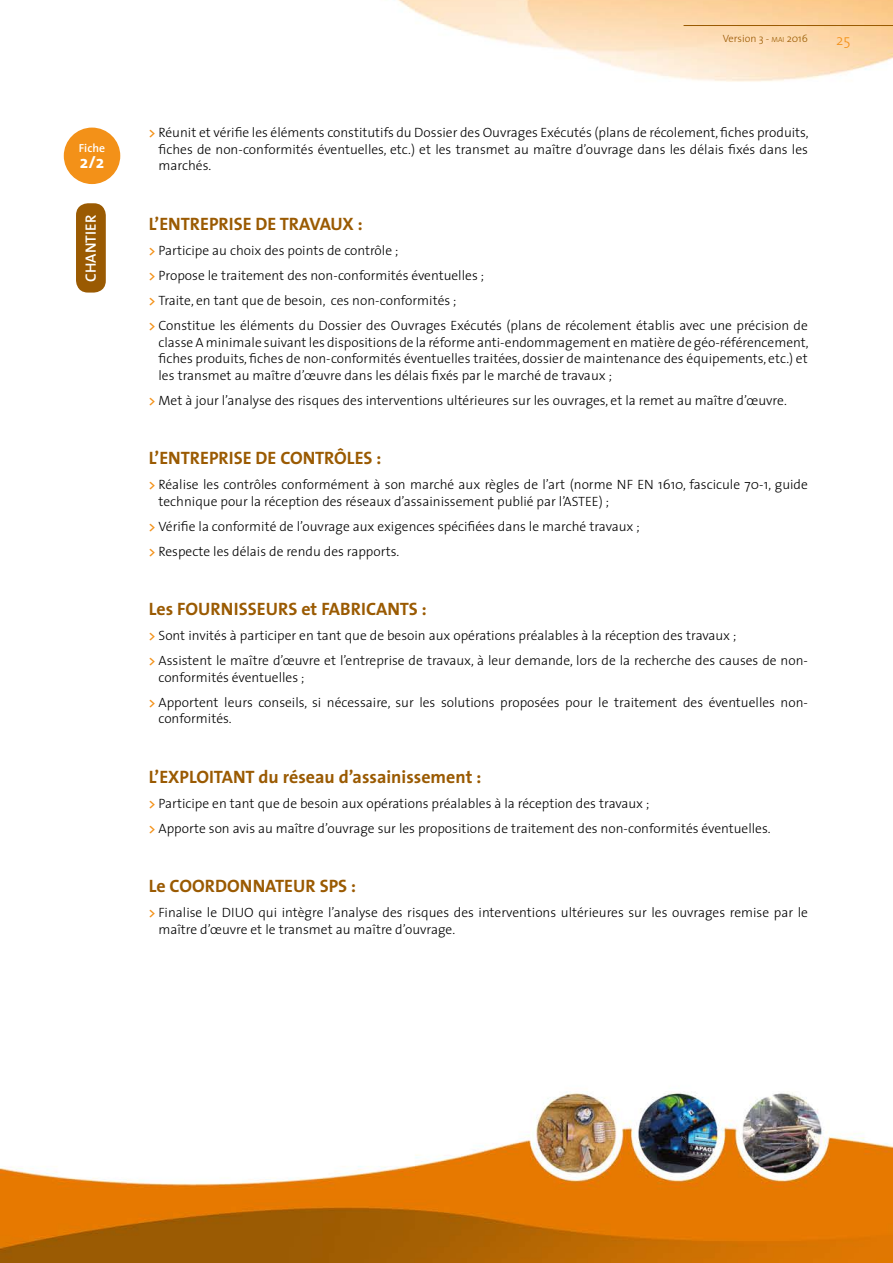
<style>
.page{position:relative;width:893px;height:1263px;background:#fff}
.page>*{position:absolute;margin:0;border:0;box-sizing:border-box;transform-origin:0 0}
.t1{font:700 18px "The Sans";color:#9a5a02}
.t2{font:700 17.55px "The Sans";color:#fff}
.t3{font:600 15px "The Sans";color:#fff}
.t4{font:300 15px "The Sans";color:#f39118}
.t5{font:300 13.5px/25px "The Sans";color:#000}
.t6{font:600 11.7px "The Sans";color:#fff}
.t7{font:300 10.5px "The Sans";color:#9a5a02}
.s1{font-size:7.35px}
.s2{font-weight:600;color:#f39118}
</style>
<div class="page">
<img style="left:0;top:0;width:893px;height:1263px">
<hr style="left:684px;top:25px;width:209px;height:1px;background:#9a5a02">
<div style="left:64px;top:128px;width:56px;height:56px;background:#f39118;border-radius:50%"></div>
<div style="left:76px;top:203px;width:30px;height:90px;background:#9a5a02;border-radius:12px"></div>
<p class="t6" style="left:79px;top:138px;width:28px">Fiche</p>
<p class="t2" style="left:80px;top:147px;width:26px">2/2</p>
<p class="t3" style="left:78px;top:282px;width:68px;rotate:-90deg">CHANTIER</p>
<p class="t7" style="left:723px;top:29px;width:87px">Version 3 - <span class="s1">mai</span> 2016</p>
<p class="t4" style="left:836px;top:28px;width:16px">25</p>
<p class="t5" style="left:159px;top:124px;width:651px;line-height:16.5px;text-align:justify;text-indent:-10px"><span class="s2">&gt;</span> Réunit et vérifie les éléments constitutifs du Dossier des Ouvrages Exécutés (plans de récolement, fiches produits, fiches de non-conformités éventuelles, etc.) et les transmet au maître d’ouvrage dans les délais fixés dans les marchés.</p>
<h1 class="t1" style="left:149px;top:209px;width:215px">L’ENTREPRISE DE TRAVAUX :</h1>
<p class="t5" style="left:149px;top:237px;width:661px"><span class="s2">&gt;</span> Participe au choix des points de contrôle ;<br><span class="s2">&gt;</span> Propose le traitement des non-conformités éventuelles ;<br><span class="s2">&gt;</span> Traite, en tant que de besoin, ces non-conformités ;<br><span class="s2">&gt;</span> Constitue les éléments du Dossier des Ouvrages Exécutés (plans de récolement établis avec une précision de</p>
<p class="t5" style="left:159px;top:333px;width:651px;line-height:16.5px;text-align:justify">classe A minimale suivant les dispositions de la réforme anti-endommagement en matière de géo-référencement, fiches produits, fiches de non-conformités éventuelles traitées, dossier de maintenance des équipements, etc.) et les transmet au maître d’œuvre dans les délais fixés par le marché de travaux ;</p>
<p class="t5" style="left:149px;top:387px;width:639px"><span class="s2">&gt;</span> Met à jour l’analyse des risques des interventions ultérieures sur les ouvrages, et la remet au maître d’œuvre.</p>
<h1 class="t1" style="left:149px;top:443px;width:234px">L’ENTREPRISE DE CONTRÔLES :</h1>
<p class="t5" style="left:159px;top:476px;width:651px;line-height:16.5px;text-indent:-10px"><span class="s2">&gt;</span> Réalise les contrôles conformément à son marché aux règles de l’art (norme NF EN 1610, fascicule 70-1, guide technique pour la réception des réseaux d’assainissement publié par l’ASTEE) ;</p>
<p class="t5" style="left:149px;top:513px;width:492px"><span class="s2">&gt;</span> Vérifie la conformité de l’ouvrage aux exigences spécifiées dans le marché travaux ; <span class="s2">&gt;</span> Respecte les délais de rendu des rapports.</p>
<h1 class="t1" style="left:149px;top:594px;width:279px">Les FOURNISSEURS et FABRICANTS :</h1>
<p class="t5" style="left:149px;top:622px;width:661px"><span class="s2">&gt;</span> Sont invités à participer en tant que de besoin aux opérations préalables à la réception des travaux ;<br><span class="s2">&gt;</span> Assistent le maître d’œuvre et l’entreprise de travaux, à leur demande, lors de la recherche des causes de non-</p>
<p class="t5" style="left:149px;top:664px;width:661px;text-indent:10px">conformités éventuelles ;<br><span class="s2">&gt;</span> Apportent leurs conseils, si nécessaire, sur les solutions proposées pour le traitement des éventuelles non-</p>
<p class="t5" style="left:159px;top:705px;width:75px">conformités.</p>
<h1 class="t1" style="left:149px;top:761px;width:334px">L’EXPLOITANT du réseau d’assainissement :</h1>
<p class="t5" style="left:149px;top:790px;width:623px"><span class="s2">&gt;</span> Participe en tant que de besoin aux opérations préalables à la réception des travaux ;<br><span class="s2">&gt;</span> Apporte son avis au maître d’ouvrage sur les propositions de traitement des non-conformités éventuelles.</p>
<h1 class="t1" style="left:149px;top:871px;width:209px">Le COORDONNATEUR SPS :</h1>
<p class="t5" style="left:159px;top:904px;width:651px;line-height:16.5px;text-indent:-10px"><span class="s2">&gt;</span> Finalise le DIUO qui intègre l’analyse des risques des interventions ultérieures sur les ouvrages remise par le maître d’œuvre et le transmet au maître d’ouvrage.</p>
</div>
